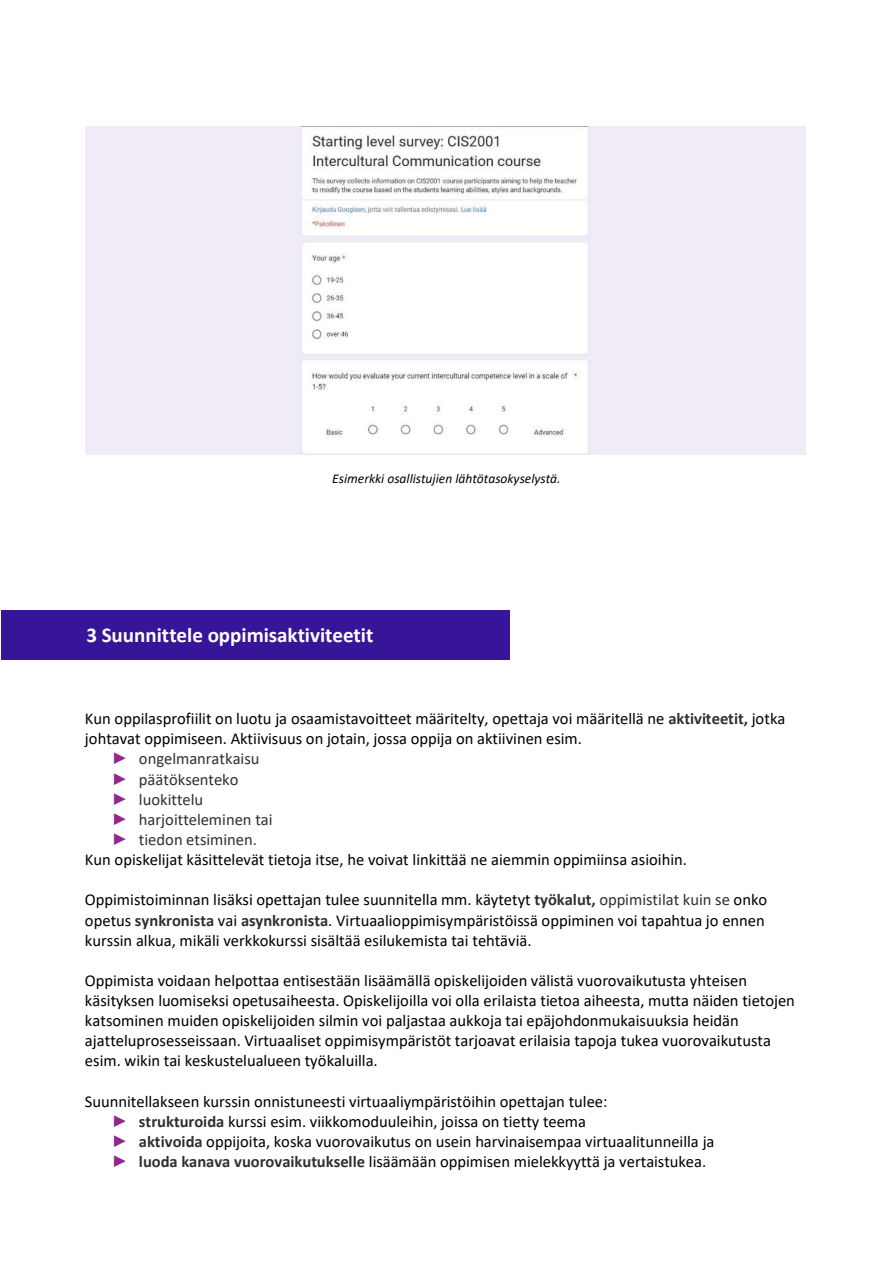
<style>
.page{position:relative;width:893px;height:1263px;background:#fff}
.page>*{position:absolute;margin:0;border:0;box-sizing:border-box;transform-origin:0 0}
.t1{font:700 21px "Calibri";color:#fff}
.t2{font:16.5px/20.1px "Calibri";color:#000}
.t3{font:16.5px "Calibri";color:#303030}
.t4{font:italic 13.5px "Calibri";color:#000}
.s1{font-weight:700;color:#303030}
.s2{font-family:"Times New Roman";color:#92278f}
.s3{color:#303030}
</style>
<div class="page">
<img style="left:85px;top:127px;width:721px;height:327px">
<div style="left:1px;top:610px;width:509px;height:50px;background:#371598"></div>
<p class="t4" style="left:332px;top:469px;width:230px">Esimerkki osallistujien lähtötasokyselystä.</p>
<p class="t1" style="left:86px;top:620px;width:289px">3 Suunnittele oppimisaktiviteetit</p>
<p class="t2" style="left:85px;top:708px;width:702px">Kun oppilasprofiilit on luotu ja osaamistavoitteet määritelty, opettaja voi määritellä ne <span class="s1">aktiviteetit,</span> jotka johtavat oppimiseen. Aktiivisuus on jotain, jossa oppija on aktiivinen esim.</p>
<p class="t3" style="left:112px;top:747px;width:149px"><span class="s2">►</span> ongelmanratkaisu</p>
<p class="t3" style="left:112px;top:768px;width:128px"><span class="s2">►</span> päätöksenteko</p>
<p class="t3" style="left:112px;top:788px;width:93px"><span class="s2">►</span> luokittelu</p>
<p class="t3" style="left:112px;top:808px;width:162px"><span class="s2">►</span> harjoitteleminen tai</p>
<p class="t3" style="left:112px;top:828px;width:147px"><span class="s2">►</span> tiedon etsiminen.</p>
<p class="t2" style="left:85px;top:849px;width:603px">Kun opiskelijat käsittelevät tietoja itse, he voivat linkittää ne aiemmin oppimiinsa asioihin.</p>
<p class="t2" style="left:85px;top:889px;width:684px">Oppimistoiminnan lisäksi opettajan tulee suunnitella mm. käytetyt <span class="s1">työkalut,</span> <span class="s3">oppimistilat kuin se</span> onko opetus <span class="s1">synkronista</span> vai <span class="s1">asynkronista</span>. Virtuaalioppimisympäristöissä oppiminen voi tapahtua jo ennen kurssin alkua, mikäli verkkokurssi sisältää esilukemista tai tehtäviä.</p>
<p class="t2" style="left:85px;top:970px;width:712px">Oppimista voidaan helpottaa entisestään lisäämällä opiskelijoiden välistä vuorovaikutusta yhteisen käsityksen luomiseksi opetusaiheesta. Opiskelijoilla voi olla erilaista tietoa aiheesta, mutta näiden tietojen katsominen muiden opiskelijoiden silmin voi paljastaa aukkoja tai epäjohdonmukaisuuksia heidän ajatteluprosesseissaan. Virtuaaliset oppimisympäristöt tarjoavat erilaisia tapoja tukea vuorovaikutusta esim. wikin tai keskustelualueen työkaluilla.</p>
<p class="t2" style="left:85px;top:1091px;width:524px">Suunnitellakseen kurssin onnistuneesti virtuaaliympäristöihin opettajan tulee:</p>
<p class="t2" style="left:112px;top:1111px;width:476px"><span class="s2">►</span> <span class="s1">strukturoida</span> kurssi esim. viikkomoduuleihin, joissa on tietty teema</p>
<p class="t2" style="left:112px;top:1131px;width:604px"><span class="s2">►</span> <span class="s1">aktivoida</span> oppijoita, koska vuorovaikutus on usein harvinaisempaa virtuaalitunneilla ja</p>
<p class="t2" style="left:112px;top:1151px;width:596px"><span class="s2">►</span> <span class="s1">luoda kanava vuorovaikutukselle</span> lisäämään oppimisen mielekkyyttä ja vertaistukea.</p>
</div>
